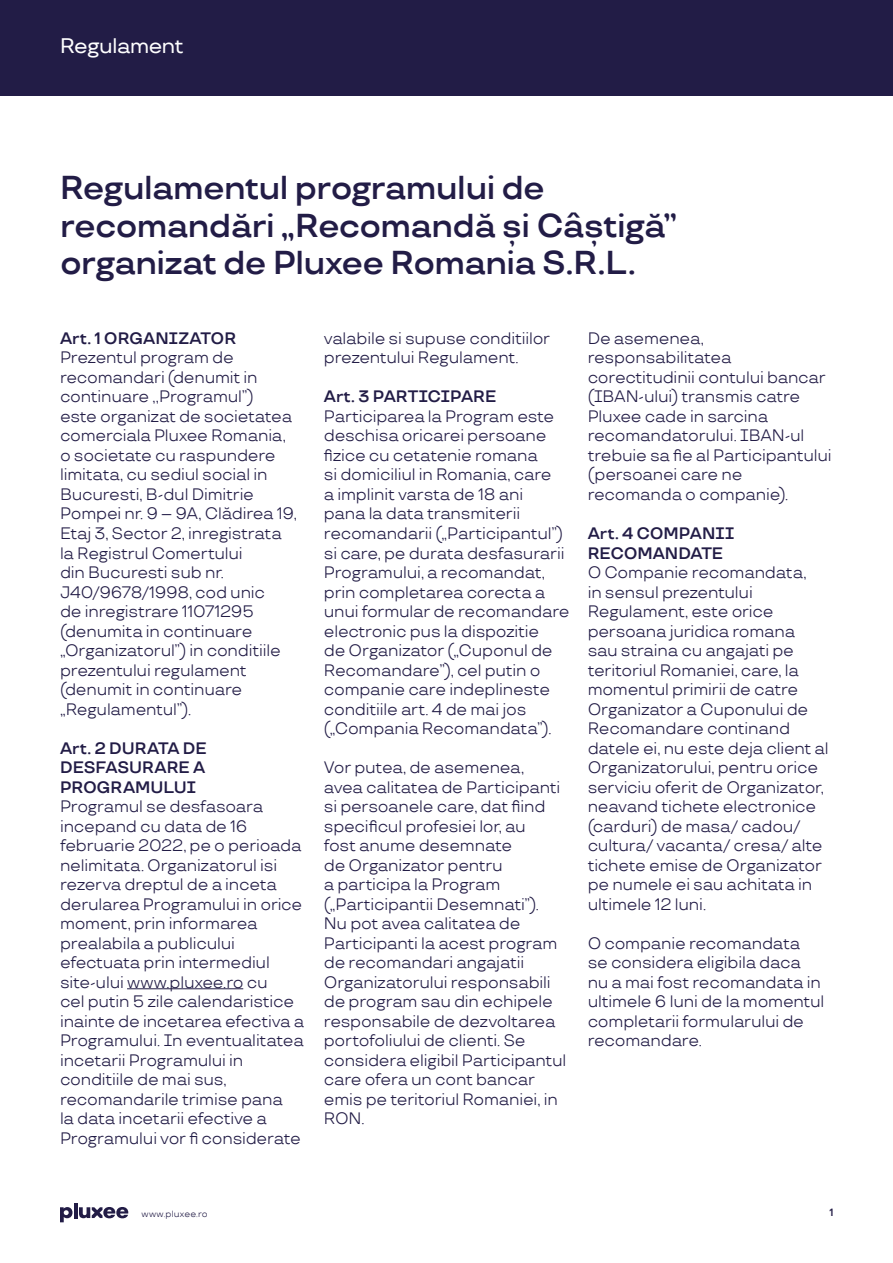
<style>
.page{position:relative;width:893px;height:1263px;background:#fff}
.page>*{position:absolute;margin:0;border:0;box-sizing:border-box;transform-origin:0 0}
.t1{font:600 33px/37.5px "TT Travels";letter-spacing:-.025em;color:#221c46}
.t2{font:500 21px "TT Travels";letter-spacing:-.02em;color:#fff}
.t3{font:16.5px/19.5px "TT Travels";letter-spacing:-.015em;color:#221c46}
.t4{font:600 16.5px/19.5px "TT Travels";letter-spacing:-.01em;color:#221c46;text-align:justify}
.t5{font:600 10.5px "TT Travels";color:#221c46}
.t6{font:9px "TT Travels";letter-spacing:.015em;color:#221c46}
</style>
<div class="page">
<div style="left:0;top:0;width:893px;height:96px;background:#221c46"></div>
<svg style="left:60px;top:1207px;width:13px;height:15px"></svg>
<hr style="left:74px;top:1203px;width:3px;height:15px;background:#221c46">
<svg style="left:79px;top:1207px;width:49px;height:11px"></svg>
<hr style="left:127px;top:988px;width:116px;height:1px;background:#221c46">
<p class="t2" style="left:60px;top:33px;width:125px">Regulament</p>
<p class="t1" style="left:60px;top:169px;width:619px">Regulamentul programului de recomandări „Recomandă și Câștigă” organizat de Pluxee Romania S.R.L.</p>
<p class="t4" style="left:60px;top:329px;width:178px">Art. 1 ORGANIZATOR</p>
<p class="t3" style="left:60px;top:348px;width:238px">Prezentul program de recomandari (denumit in continuare ,,Programul”)<br>este organizat de societatea comerciala Pluxee Romania, o societate cu raspundere limitata, cu sediul social in<br>Bucuresti, B-dul Dimitrie<br>Pompei nr. 9 – 9A, Clădirea 19,<br>Etaj 3, Sector 2, inregistrata la Registrul Comertului<br>din Bucuresti sub nr.<br>J40/9678/1998, cod unic<br>de inregistrare 11071295 (denumita in continuare „Organizatorul”) in conditiile prezentului regulament (denumit in continuare „Regulamentul”).</p>
<p class="t4" style="left:60px;top:738px;width:148px">Art. 2 DURATA DE DESFASURARE A PROGRAMULUI</p>
<p class="t3" style="left:60px;top:797px;width:246px">Programul se desfasoara incepand cu data de 16 februarie 2022, pe o perioada nelimitata. Organizatorul isi rezerva dreptul de a inceta derularea Programului in orice moment, prin informarea prealabila a publicului efectuata prin intermediul site-ului www.pluxee.ro cu<br>cel putin 5 zile calendaristice inainte de incetarea efectiva a<br>Programului. In eventualitatea incetarii Programului in conditiile de mai sus, recomandarile trimise pana<br>la data incetarii efective a<br>Programului vor fi considerate</p>
<p class="t3" style="left:324px;top:329px;width:228px">valabile si supuse conditiilor prezentului Regulament.</p>
<p class="t4" style="left:324px;top:387px;width:174px">Art. 3 PARTICIPARE</p>
<p class="t3" style="left:324px;top:407px;width:247px">Participarea la Program este deschisa oricarei persoane fizice cu cetatenie romana<br>si domiciliul in Romania, care<br>a implinit varsta de 18 ani<br>pana la data transmiterii recomandarii („Participantul”) si care, pe durata desfasurarii<br>Programului, a recomandat, prin completarea corecta a unui formular de recomandare electronic pus la dispozitie<br>de Organizator („Cuponul de<br>Recomandare”), cel putin o companie care indeplineste conditiile art. 4 de mai jos („Compania Recomandata”).</p>
<p class="t3" style="left:324px;top:758px;width:244px">Vor putea, de asemenea, avea calitatea de Participanti si persoanele care, dat fiind specificul profesiei lor, au<br>fost anume desemnate<br>de Organizator pentru<br>a participa la Program („Participantii Desemnati”).<br>Nu pot avea calitatea de<br>Participanti la acest program de recomandari angajatii<br>Organizatorului responsabili de program sau din echipele responsabile de dezvoltarea portofoliului de clienti. Se considera eligibil Participantul care ofera un cont bancar emis pe teritoriul Romaniei, in<br>RON.</p>
<p class="t3" style="left:588px;top:329px;width:246px">De asemenea, responsabilitatea corectitudinii contului bancar (IBAN-ului) transmis catre<br>Pluxee cade in sarcina recomandatorului. IBAN-ul trebuie sa fie al Participantului (persoanei care ne recomanda o companie).</p>
<p class="t4" style="left:588px;top:524px;width:148px">Art. 4 COMPANII<br>RECOMANDATE</p>
<p class="t3" style="left:588px;top:563px;width:243px">O Companie recomandata,<br>in sensul prezentului<br>Regulament, este orice persoana juridica romana sau straina cu angajati pe teritoriul Romaniei, care, la momentul primirii de catre<br>Organizator a Cuponului de<br>Recomandare continand datele ei, nu este deja client al<br>Organizatorului, pentru orice serviciu oferit de Organizator, neavand tichete electronice (carduri) de masa/ cadou/ cultura/ vacanta/ cresa/ alte tichete emise de Organizator pe numele ei sau achitata in ultimele 12 luni.</p>
<p class="t3" style="left:588px;top:933px;width:238px">O companie recomandata se considera eligibila daca nu a mai fost recomandata in ultimele 6 luni de la momentul completarii formularului de recomandare.</p>
<p class="t6" style="left:142px;top:1208px;width:68px">www.pluxee.ro</p>
<p class="t5" style="left:829px;top:1206px;width:6px">1</p>
</div>
